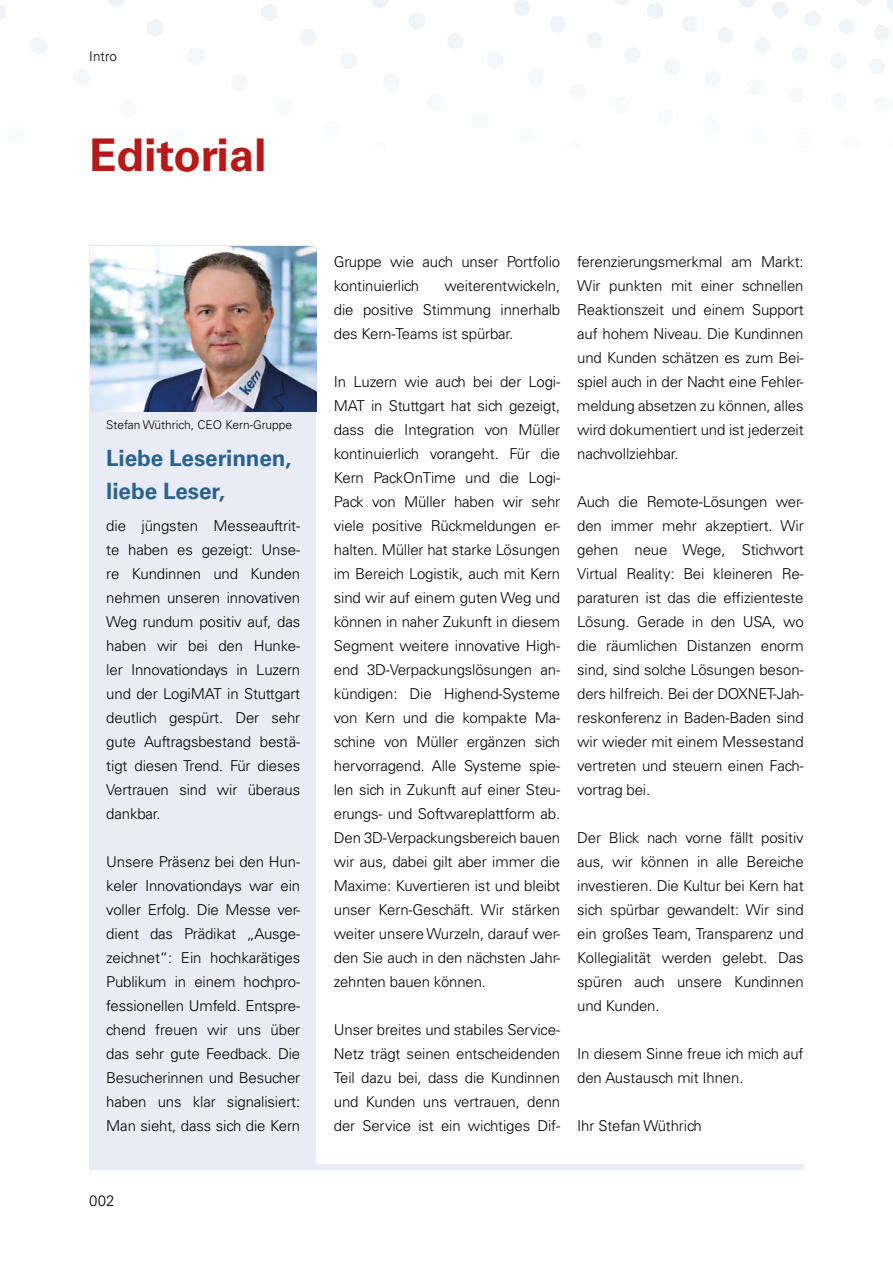
<style>
.page{position:relative;width:893px;height:1263px;background:#fff}
.page>*{position:absolute;margin:0;border:0;box-sizing:border-box;transform-origin:0 0}
.t1{font:700 45px "Univers LT Std";color:#b71918}
.t2{font:700 22.5px/33px "Univers LT Std";letter-spacing:-.005em;color:#2a638e}
.t3{font:300 15px/24px "Univers LT Std";letter-spacing:-.01em;color:#000;text-align:justify}
.t4{font:300 13.5px "Univers LT Std";color:#000}
.t5{font:300 12px "Univers LT Std";color:#000}
</style>
<div class="page">
<svg style="left:887px;top:0;width:6px;height:12px"></svg>
<svg style="left:856px;top:0;width:15px;height:6px"></svg>
<div style="left:874px;top:25px;width:16px;height:16px;background:#f2f5f8;border-radius:50%"></div>
<div style="left:839px;top:18px;width:16px;height:16px;background:#f1f5f7;border-radius:50%"></div>
<div style="left:805px;top:11px;width:16px;height:16px;background:#f0f4f7;border-radius:50%"></div>
<div style="left:772px;top:1px;width:16px;height:17px;background:#f0f4f7;border-radius:50%"></div>
<div style="left:869px;top:58px;width:16px;height:17px;background:#f4f7f9;border-radius:50%"></div>
<svg style="left:739px;top:0;width:16px;height:7px"></svg>
<div style="left:830px;top:53px;width:16px;height:16px;background:#f4f7f9;border-radius:50%"></div>
<div style="left:792px;top:46px;width:16px;height:16px;background:#f4f7f9;border-radius:50%"></div>
<div style="left:874px;top:96px;width:16px;height:17px;background:#f7f9fb;border-radius:50%"></div>
<div style="left:754px;top:37px;width:16px;height:17px;background:#f3f6f8;border-radius:50%"></div>
<div style="left:831px;top:92px;width:16px;height:17px;background:#f7f9fb;border-radius:50%"></div>
<div style="left:717px;top:27px;width:17px;height:16px;background:#f2f5f8;border-radius:50%"></div>
<div style="left:682px;top:16px;width:16px;height:16px;background:#f1f5f7;border-radius:50%"></div>
<div style="left:788px;top:87px;width:16px;height:16px;background:#f7f9fb;border-radius:50%"></div>
<div style="left:647px;top:3px;width:16px;height:16px;background:#f0f4f7;border-radius:50%"></div>
<div style="left:746px;top:79px;width:16px;height:17px;background:#f6f8fa;border-radius:50%"></div>
<svg style="left:615px;top:0;width:14px;height:5px"></svg>
<div style="left:704px;top:70px;width:17px;height:16px;background:#f5f8fa;border-radius:50%"></div>
<div style="left:796px;top:132px;width:16px;height:16px;background:#fafbfc;border-radius:50%"></div>
<div style="left:664px;top:59px;width:17px;height:16px;background:#f4f7f9;border-radius:50%"></div>
<div style="left:749px;top:126px;width:17px;height:16px;background:#f9fbfc;border-radius:50%"></div>
<div style="left:625px;top:46px;width:16px;height:17px;background:#f4f7f9;border-radius:50%"></div>
<div style="left:703px;top:118px;width:17px;height:17px;background:#f9fbfc;border-radius:50%"></div>
<div style="left:586px;top:32px;width:17px;height:17px;background:#f3f6f8;border-radius:50%"></div>
<div style="left:658px;top:108px;width:16px;height:17px;background:#f9fafb;border-radius:50%"></div>
<div style="left:549px;top:16px;width:17px;height:17px;background:#f1f5f7;border-radius:50%"></div>
<div style="left:513px;top:0;width:17px;height:16px;background:#eff3f7;border-radius:50%"></div>
<div style="left:613px;top:97px;width:17px;height:17px;background:#f8fafb;border-radius:50%"></div>
<div style="left:570px;top:84px;width:16px;height:16px;background:#f6f8fa;border-radius:50%"></div>
<div style="left:527px;top:68px;width:17px;height:17px;background:#f5f8fa;border-radius:50%"></div>
<div style="left:486px;top:51px;width:17px;height:17px;background:#f4f7f9;border-radius:50%"></div>
<div style="left:447px;top:33px;width:17px;height:17px;background:#f3f6f8;border-radius:50%"></div>
<div style="left:518px;top:127px;width:17px;height:17px;background:#fafbfc;border-radius:50%"></div>
<div style="left:409px;top:13px;width:16px;height:17px;background:#f1f5f7;border-radius:50%"></div>
<div style="left:472px;top:111px;width:17px;height:17px;background:#f9fafb;border-radius:50%"></div>
<svg style="left:372px;top:0;width:17px;height:8px"></svg>
<div style="left:426px;top:93px;width:17px;height:18px;background:#f7f9fb;border-radius:50%"></div>
<div style="left:383px;top:74px;width:17px;height:17px;background:#f6f8fa;border-radius:50%"></div>
<div style="left:340px;top:52px;width:17px;height:17px;background:#f4f7f9;border-radius:50%"></div>
<div style="left:300px;top:29px;width:17px;height:17px;background:#f2f5f8;border-radius:50%"></div>
<div style="left:261px;top:4px;width:17px;height:17px;background:#f0f4f7;border-radius:50%"></div>
<div style="left:323px;top:122px;width:17px;height:17px;background:#f9fbfc;border-radius:50%"></div>
<div style="left:276px;top:99px;width:17px;height:17px;background:#f8fafb;border-radius:50%"></div>
<div style="left:231px;top:74px;width:17px;height:18px;background:#f6f8fa;border-radius:50%"></div>
<div style="left:188px;top:48px;width:17px;height:17px;background:#f4f7f9;border-radius:50%"></div>
<div style="left:146px;top:19px;width:18px;height:18px;background:#f1f5f7;border-radius:50%"></div>
<div style="left:167px;top:127px;width:18px;height:17px;background:#f9fbfc;border-radius:50%"></div>
<svg style="left:108px;top:0;width:16px;height:7px"></svg>
<div style="left:119px;top:99px;width:18px;height:18px;background:#f8fafb;border-radius:50%"></div>
<div style="left:73px;top:69px;width:18px;height:18px;background:#f5f8fa;border-radius:50%"></div>
<div style="left:30px;top:37px;width:17px;height:18px;background:#f3f6f8;border-radius:50%"></div>
<svg style="left:0;top:4px;width:6px;height:16px"></svg>
<div style="left:6px;top:126px;width:18px;height:18px;background:#f9fbfc;border-radius:50%"></div>
<div style="left:89px;top:245px;width:227px;height:924px;background:#e9ecf4"></div>
<div style="left:89px;top:1164px;width:715px;height:6px;background:#e9ecf4"></div>
<img style="left:90px;top:246px;width:227px;height:165px">
<p class="t4" style="left:89px;top:48px;width:29px">Intro</p>
<h1 class="t1" style="left:89px;top:129px;width:179px">Editorial</h1>
<p class="t5" style="left:106px;top:417px;width:188px">Stefan Wüthrich, CEO Kern-Gruppe</p>
<h2 class="t2" style="left:106px;top:441px;width:187px">Liebe Leserinnen, liebe Leser,</h2>
<p class="t3" style="left:106px;top:514px;width:195px">die jüngsten Messeauftrit&shy;te haben es gezeigt: Unse&shy;re Kundinnen und Kunden nehmen unseren innovativen Weg rundum positiv auf, das haben wir bei den Hunke&shy;ler Innovationdays in Luzern und der LogiMAT in Stuttgart deutlich gespürt. Der sehr gute Auftragsbestand bestä&shy;tigt diesen Trend. Für dieses Vertrauen sind wir überaus dankbar.</p>
<p class="t3" style="left:106px;top:850px;width:195px">Unsere Präsenz bei den Hun&shy;keler Innovationdays war ein voller Erfolg. Die Messe ver&shy;dient das Prädikat „Ausge&shy;zeichnet“: Ein hochkarätiges Publikum in einem hochpro&shy;fessionellen Umfeld. Entspre&shy;chend freuen wir uns über das sehr gute Feedback. Die Besucherinnen und Besucher haben uns klar signalisiert:<br>Man sieht, dass sich die Kern</p>
<p class="t3" style="left:89px;top:1189px;width:27px">002</p>
<p class="t3" style="left:334px;top:250px;width:228px">Gruppe wie auch unser Portfolio kontinuierlich</p>
<p class="t3" style="left:334px;top:274px;width:228px;text-indent:111px">weiterentwickeln, die positive Stimmung innerhalb des Kern-Teams ist spürbar.</p>
<p class="t3" style="left:334px;top:370px;width:228px">In Luzern wie auch bei der Logi-MAT in Stuttgart hat sich gezeigt, dass die Integration von Müller kontinuierlich vorangeht. Für die Kern PackOnTime und die Logi-Pack von Müller haben wir sehr viele positive Rückmeldungen er&shy;halten. Müller hat starke Lösungen im Bereich Logistik, auch mit Kern sind wir auf einem guten Weg und können in naher Zukunft in diesem Segment weitere innovative High&shy;end 3D-Verpackungslösungen an&shy;kündigen: Die Highend-Systeme von Kern und die kompakte Ma&shy;schine von Müller ergänzen sich hervorragend. Alle Systeme spie&shy;len sich in Zukunft auf einer Steu&shy;erungs- und Softwareplattform ab.<br>Den 3D-Verpackungsbereich bauen wir aus, dabei gilt aber immer die Maxime: Kuvertieren ist und bleibt unser Kern-Geschäft. Wir stärken weiter unsere Wurzeln, darauf wer&shy;den Sie auch in den nächsten Jahr&shy;zehnten bauen können.</p>
<p class="t3" style="left:334px;top:1018px;width:228px">Unser breites und stabiles Service-Netz trägt seinen entscheidenden Teil dazu bei, dass die Kundinnen und Kunden uns vertrauen, denn der Service ist ein wichtiges Dif-</p>
<p class="t3" style="left:577px;top:250px;width:228px">ferenzierungsmerkmal am Markt:<br>Wir punkten mit einer schnellen Reaktionszeit und einem Support auf hohem Niveau. Die Kundinnen und Kunden schätzen es zum Bei&shy;spiel auch in der Nacht eine Fehler&shy;meldung absetzen zu können, alles wird dokumentiert und ist jederzeit nachvollziehbar.</p>
<p class="t3" style="left:577px;top:490px;width:228px">Auch die Remote-Lösungen wer&shy;den immer mehr akzeptiert. Wir gehen neue Wege, Stichwort Virtual Reality: Bei kleineren Re&shy;paraturen ist das die effizienteste Lösung. Gerade in den USA, wo die räumlichen Distanzen enorm sind, sind solche Lösungen beson&shy;ders hilfreich. Bei der DOXNET-Jah&shy;reskonferenz in Baden-Baden sind wir wieder mit einem Messestand vertreten und steuern einen Fach&shy;vortrag bei.</p>
<p class="t3" style="left:577px;top:826px;width:228px">Der Blick nach vorne fällt positiv aus, wir können in alle Bereiche investieren. Die Kultur bei Kern hat sich spürbar gewandelt: Wir sind ein großes Team, Transparenz und Kollegialität werden gelebt. Das spüren auch unsere Kundinnen und Kunden.</p>
<p class="t3" style="left:577px;top:1042px;width:228px">In diesem Sinne freue ich mich auf den Austausch mit Ihnen.</p>
<p class="t3" style="left:577px;top:1114px;width:126px">Ihr Stefan Wüthrich</p>
</div>
